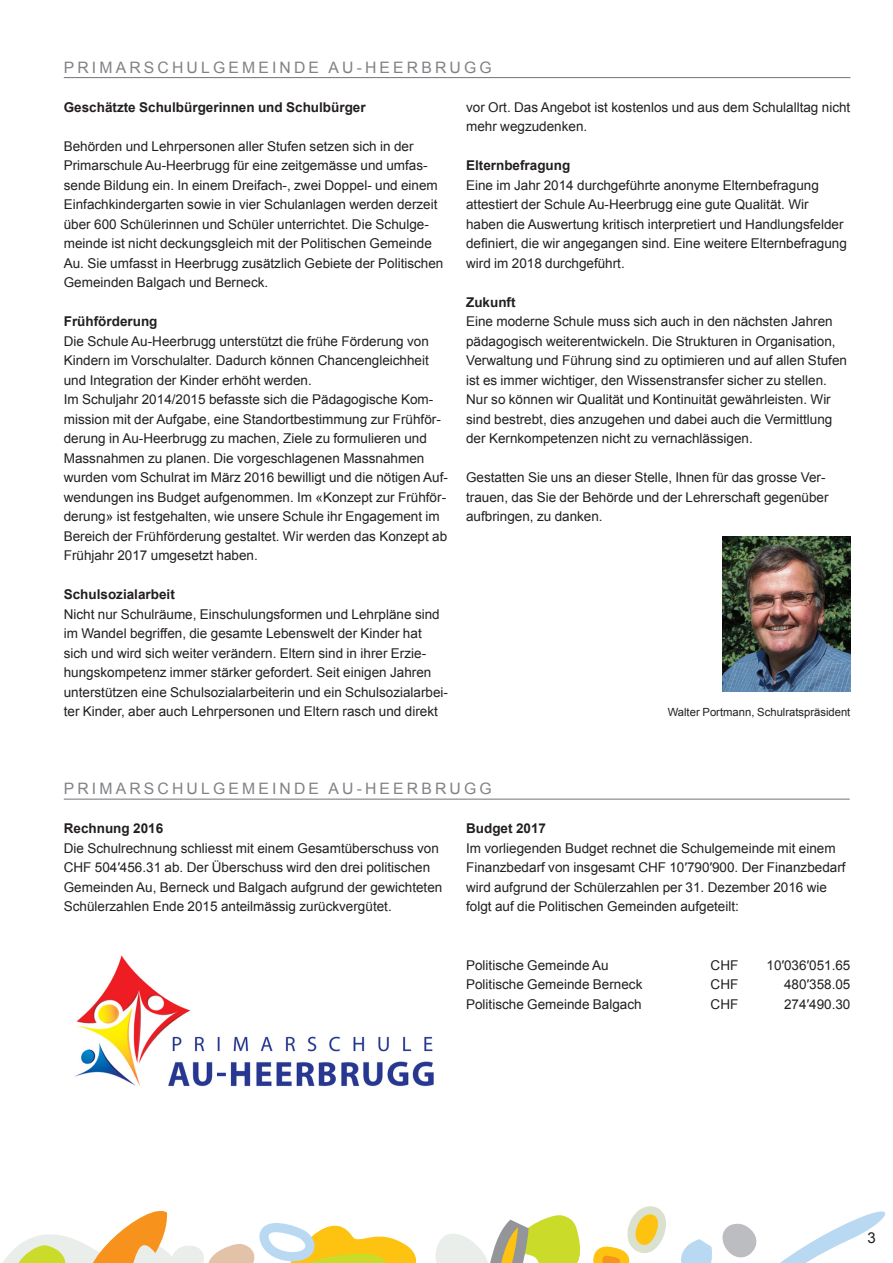
<style>
.page{position:relative;width:893px;height:1263px;background:#fff}
.page>*{position:absolute;margin:0;border:0;box-sizing:border-box;transform-origin:0 0}
.Rubrikentitel{font:15.75px "Arial";letter-spacing:.2em;color:#808285}
.Grundtext{font:15px "Arial";color:#231f20}
.Grundtext-2{font:13.5px/19.5px "Arial";color:#231f20}
.Grundtext_Auszeichnu{font:700 13.5px "Arial";color:#231f20}
.Legende{font:11.25px "Arial";color:#231f20}
</style>
<div class="page">
<svg style="left:2px;top:1206px;width:883px;height:57px"></svg>
<img style="left:723px;top:536px;width:127px;height:156px">
<hr style="left:64px;top:798px;width:786px;height:2px;background:#808285">
<hr style="left:64px;top:77px;width:786px;height:1px;background:#808285">
<img style="left:75px;top:955px;width:359px;height:132px">
<p class="Rubrikentitel" style="left:64px;top:57px;width:429px">PRIMARSCHULGEMEINDE AU-HEERBRUGG</p>
<p class="Grundtext_Auszeichnu" style="left:64px;top:98px;width:303px">Geschätzte Schulbürgerinnen und Schulbürger</p>
<p class="Grundtext-2" style="left:64px;top:136px;width:381px">Behörden und Lehrpersonen aller Stufen setzen sich in der Primarschule Au-Heerbrugg für eine zeitgemässe und umfas&shy;sende Bildung ein. In einem Dreifach-, zwei Doppel- und einem Einfachkindergarten sowie in vier Schulanlagen werden derzeit über 600 Schülerinnen und Schüler unterrichtet. Die Schulge&shy;meinde ist nicht deckungsgleich mit der Politischen Gemeinde Au. Sie umfasst in Heerbrugg zusätzlich Gebiete der Politischen Gemeinden Balgach und Berneck.</p>
<p class="Grundtext_Auszeichnu" style="left:64px;top:312px;width:95px">Frühförderung</p>
<p class="Grundtext-2" style="left:64px;top:331px;width:367px;text-align:justify">Die Schule Au-Heerbrugg unterstützt die frühe Förderung von Kindern im Vorschulalter. Dadurch können Chancengleichheit und Integration der Kinder erhöht werden.</p>
<p class="Grundtext-2" style="left:64px;top:390px;width:386px">Im Schuljahr 2014/2015 befasste sich die Pädagogische Kom&shy;mission mit der Aufgabe, eine Standortbestimmung zur Frühför&shy;derung in Au-Heerbrugg zu machen, Ziele zu formulieren und Massnahmen zu planen. Die vorgeschlagenen Massnahmen wurden vom Schulrat im März 2016 bewilligt und die nötigen Auf&shy;wendungen ins Budget aufgenommen. Im «Konzept zur Frühför&shy;derung» ist festgehalten, wie unsere Schule ihr Engagement im Bereich der Frühförderung gestaltet. Wir werden das Konzept ab Frühjahr 2017 umgesetzt haben.</p>
<p class="Grundtext_Auszeichnu" style="left:64px;top:585px;width:113px">Schulsozialarbeit</p>
<p class="Grundtext-2" style="left:64px;top:604px;width:386px">Nicht nur Schulräume, Einschulungsformen und Lehrpläne sind im Wandel begriffen, die gesamte Lebenswelt der Kinder hat sich und wird sich weiter verändern. Eltern sind in ihrer Erzie&shy;hungskompetenz immer stärker gefordert. Seit einigen Jahren unterstützen eine Schulsozialarbeiterin und ein Schulsozialarbei&shy;ter Kinder, aber auch Lehrpersonen und Eltern rasch und direkt</p>
<p class="Grundtext-2" style="left:466px;top:97px;width:386px">vor Ort. Das Angebot ist kostenlos und aus dem Schulalltag nicht mehr wegzudenken.</p>
<p class="Grundtext_Auszeichnu" style="left:466px;top:156px;width:106px">Elternbefragung</p>
<p class="Grundtext-2" style="left:466px;top:175px;width:382px">Eine im Jahr 2014 durchgeführte anonyme Elternbefragung attestiert der Schule Au-Heerbrugg eine gute Qualität. Wir haben die Auswertung kritisch interpretiert und Handlungsfelder definiert, die wir angegangen sind. Eine weitere Elternbefragung wird im 2018 durchgeführt.</p>
<p class="Grundtext_Auszeichnu" style="left:466px;top:293px;width:51px">Zukunft</p>
<p class="Grundtext-2" style="left:466px;top:312px;width:382px">Eine moderne Schule muss sich auch in den nächsten Jahren pädagogisch weiterentwickeln. Die Strukturen in Organisation, Verwaltung und Führung sind zu optimieren und auf allen Stufen ist es immer wichtiger, den Wissenstransfer sicher zu stellen.<br>Nur so können wir Qualität und Kontinuität gewährleisten. Wir sind bestrebt, dies anzugehen und dabei auch die Vermittlung der Kernkompetenzen nicht zu vernachlässigen.</p>
<p class="Grundtext-2" style="left:466px;top:468px;width:364px">Gestatten Sie uns an dieser Stelle, Ihnen für das grosse Ver&shy;trauen, das Sie der Behörde und der Lehrerschaft gegenüber aufbringen, zu danken.</p>
<p class="Legende" style="left:668px;top:705px;width:184px">Walter Portmann, Schulratspräsident</p>
<p class="Rubrikentitel" style="left:64px;top:778px;width:429px">PRIMARSCHULGEMEINDE AU-HEERBRUGG</p>
<p class="Grundtext_Auszeichnu" style="left:64px;top:819px;width:101px">Rechnung 2016</p>
<p class="Grundtext-2" style="left:64px;top:838px;width:380px">Die Schulrechnung schliesst mit einem Gesamtüberschuss von CHF 504′456.31 ab. Der Überschuss wird den drei politischen Gemeinden Au, Berneck und Balgach aufgrund der gewichteten Schülerzahlen Ende 2015 anteilmässig zurückvergütet.</p>
<p class="Grundtext_Auszeichnu" style="left:466px;top:819px;width:81px">Budget 2017</p>
<p class="Grundtext-2" style="left:466px;top:838px;width:381px">Im vorliegenden Budget rechnet die Schulgemeinde mit einem Finanzbedarf von insgesamt CHF 10′790′900. Der Finanzbedarf wird aufgrund der Schülerzahlen per 31. Dezember 2016 wie folgt auf die Politischen Gemeinden aufgeteilt:</p>
<p class="Grundtext-2" style="left:466px;top:955px;width:144px">Politische Gemeinde Au</p>
<p class="Grundtext-2" style="left:711px;top:955px;width:29px">CHF</p>
<p class="Grundtext-2" style="left:767px;top:955px;width:85px">10′036′051.65</p>
<p class="Grundtext-2" style="left:466px;top:975px;width:178px">Politische Gemeinde Berneck</p>
<p class="Grundtext-2" style="left:711px;top:975px;width:29px">CHF</p>
<p class="Grundtext-2" style="left:784px;top:975px;width:68px">480′358.05</p>
<p class="Grundtext-2" style="left:466px;top:994px;width:177px">Politische Gemeinde Balgach</p>
<p class="Grundtext-2" style="left:711px;top:994px;width:29px">CHF</p>
<p class="Grundtext-2" style="left:784px;top:994px;width:68px">274′490.30</p>
<p class="Grundtext" style="left:867px;top:1228px;width:10px">3</p>
</div>
